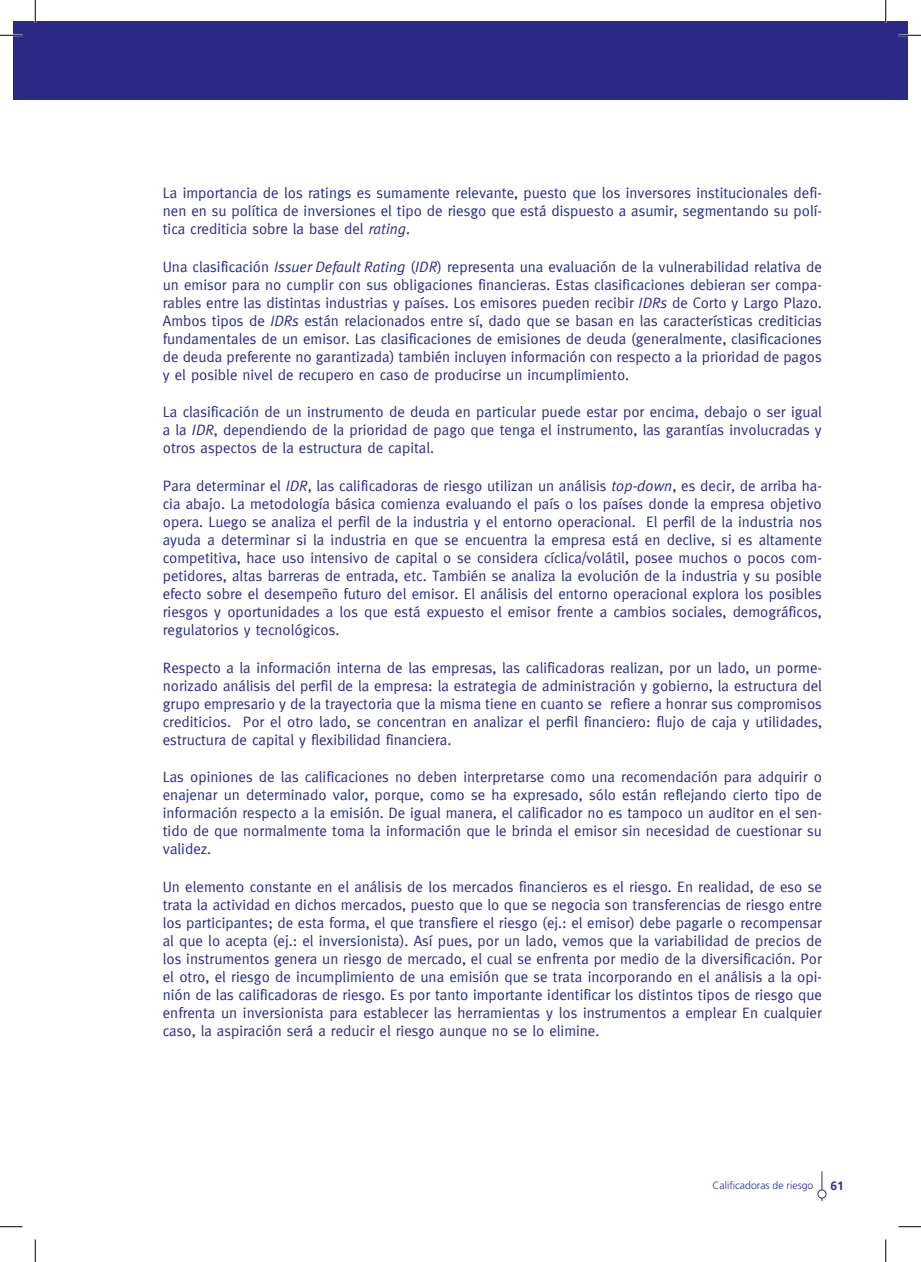
<style>
.page{position:relative;width:921px;height:1262px;background:#fff}
.page>*{position:absolute;margin:0;border:0;box-sizing:border-box;transform-origin:0 0}
.t1{font:15px/18px "Meta";color:#2a2a86;text-align:justify}
.t2{font:700 12px "Frutiger LT Std";color:#2a2a86}
.t3{font:300 10.5px "Frutiger LT Std";color:#2a2a86}
.s1{font-family:"Meta Plus Normal";font-style:italic}
</style>
<div class="page">
<div style="left:14px;top:21px;width:21px;height:78px;background:#2a2a86"></div>
<svg style="left:821px;top:1171px;width:1px;height:29px"></svg>
<div style="left:818px;top:1189px;width:8px;height:8px;background:#fff;border-radius:50%"></div>
<div style="left:817px;top:1189px;width:9px;height:9px;border:1px solid #2a2a86;border-radius:50%"></div>
<div style="left:35px;top:21px;width:872px;height:78px;background:#2a2a86"></div>
<hr style="left:0;top:34px;width:22px;height:2px;background:#fff">
<hr style="left:898px;top:34px;width:23px;height:2px;background:#fff">
<hr style="left:34px;top:0;width:2px;height:23px;background:#fff">
<hr style="left:885px;top:0;width:2px;height:23px;background:#fff">
<svg style="left:0;top:35px;width:22px;height:1px"></svg>
<svg style="left:898px;top:35px;width:23px;height:1px"></svg>
<svg style="left:0;top:1226px;width:22px;height:1px"></svg>
<svg style="left:898px;top:1226px;width:23px;height:1px"></svg>
<svg style="left:35px;top:0;width:1px;height:23px"></svg>
<svg style="left:35px;top:1239px;width:1px;height:22px"></svg>
<svg style="left:885px;top:0;width:1px;height:23px"></svg>
<svg style="left:885px;top:1239px;width:1px;height:22px"></svg>
<p class="t1" style="left:163px;top:184px;width:661px">La importancia de los ratings es sumamente relevante, puesto que los inversores institucionales defi&shy;nen en su política de inversiones el tipo de riesgo que está dispuesto a asumir, segmentando su polí&shy;tica crediticia sobre la base del <span class="s1">rating</span>.</p>
<p class="t1" style="left:163px;top:257px;width:661px">Una clasificación <span class="s1">Issuer Default Rating</span> (<span class="s1">IDR</span>) representa una evaluación de la vulnerabilidad relativa de un emisor para no cumplir con sus obligaciones financieras. Estas clasificaciones debieran ser compa&shy;rables entre las distintas industrias y países. Los emisores pueden recibir <span class="s1">IDRs</span> de Corto y Largo Plazo.<br>Ambos tipos de <span class="s1">IDRs</span> están relacionados entre sí, dado que se basan en las características crediticias fundamentales de un emisor. Las clasificaciones de emisiones de deuda (generalmente, clasificaciones de deuda preferente no garantizada) también incluyen información con respecto a la prioridad de pagos y el posible nivel de recupero en caso de producirse un incumplimiento.</p>
<p class="t1" style="left:163px;top:403px;width:661px">La clasificación de un instrumento de deuda en particular puede estar por encima, debajo o ser igual a la <span class="s1">IDR</span>, dependiendo de la prioridad de pago que tenga el instrumento, las garantías involucradas y otros aspectos de la estructura de capital.</p>
<p class="t1" style="left:163px;top:476px;width:661px">Para determinar el <span class="s1">IDR</span>, las calificadoras de riesgo utilizan un análisis <span class="s1">top-down</span>, es decir, de arriba ha&shy;cia abajo. La metodología básica comienza evaluando el país o los países donde la empresa objetivo opera. Luego se analiza el perfil de la industria y el entorno operacional. El perfil de la industria nos ayuda a determinar si la industria en que se encuentra la empresa está en declive, si es altamente competitiva, hace uso intensivo de capital o se considera cíclica/volátil, posee muchos o pocos com&shy;petidores, altas barreras de entrada, etc. También se analiza la evolución de la industria y su posible efecto sobre el desempeño futuro del emisor. El análisis del entorno operacional explora los posibles riesgos y oportunidades a los que está expuesto el emisor frente a cambios sociales, demográficos, regulatorios y tecnológicos.</p>
<p class="t1" style="left:163px;top:658px;width:661px">Respecto a la información interna de las empresas, las calificadoras realizan, por un lado, un porme&shy;norizado análisis del perfil de la empresa: la estrategia de administración y gobierno, la estructura del grupo empresario y de la trayectoria que la misma tiene en cuanto se refiere a honrar sus compromisos crediticios. Por el otro lado, se concentran en analizar el perfil financiero: flujo de caja y utilidades, estructura de capital y flexibilidad financiera.</p>
<p class="t1" style="left:163px;top:767px;width:661px">Las opiniones de las calificaciones no deben interpretarse como una recomendación para adquirir o enajenar un determinado valor, porque, como se ha expresado, sólo están reflejando cierto tipo de información respecto a la emisión. De igual manera, el calificador no es tampoco un auditor en el sen&shy;tido de que normalmente toma la información que le brinda el emisor sin necesidad de cuestionar su validez.</p>
<p class="t1" style="left:163px;top:877px;width:661px">Un elemento constante en el análisis de los mercados financieros es el riesgo. En realidad, de eso se trata la actividad en dichos mercados, puesto que lo que se negocia son transferencias de riesgo entre los participantes; de esta forma, el que transfiere el riesgo (ej.: el emisor) debe pagarle o recompensar al que lo acepta (ej.: el inversionista). Así pues, por un lado, vemos que la variabilidad de precios de los instrumentos genera un riesgo de mercado, el cual se enfrenta por medio de la diversificación. Por el otro, el riesgo de incumplimiento de una emisión que se trata incorporando en el análisis a la opi&shy;nión de las calificadoras de riesgo. Es por tanto importante identificar los distintos tipos de riesgo que enfrenta un inversionista para establecer las herramientas y los instrumentos a emplear En cualquier caso, la aspiración será a reducir el riesgo aunque no se lo elimine.</p>
<p class="t3" style="left:712px;top:1179px;width:102px">Calificadoras de riesgo</p>
<p class="t2" style="left:830px;top:1177px;width:15px">61</p>
</div>
